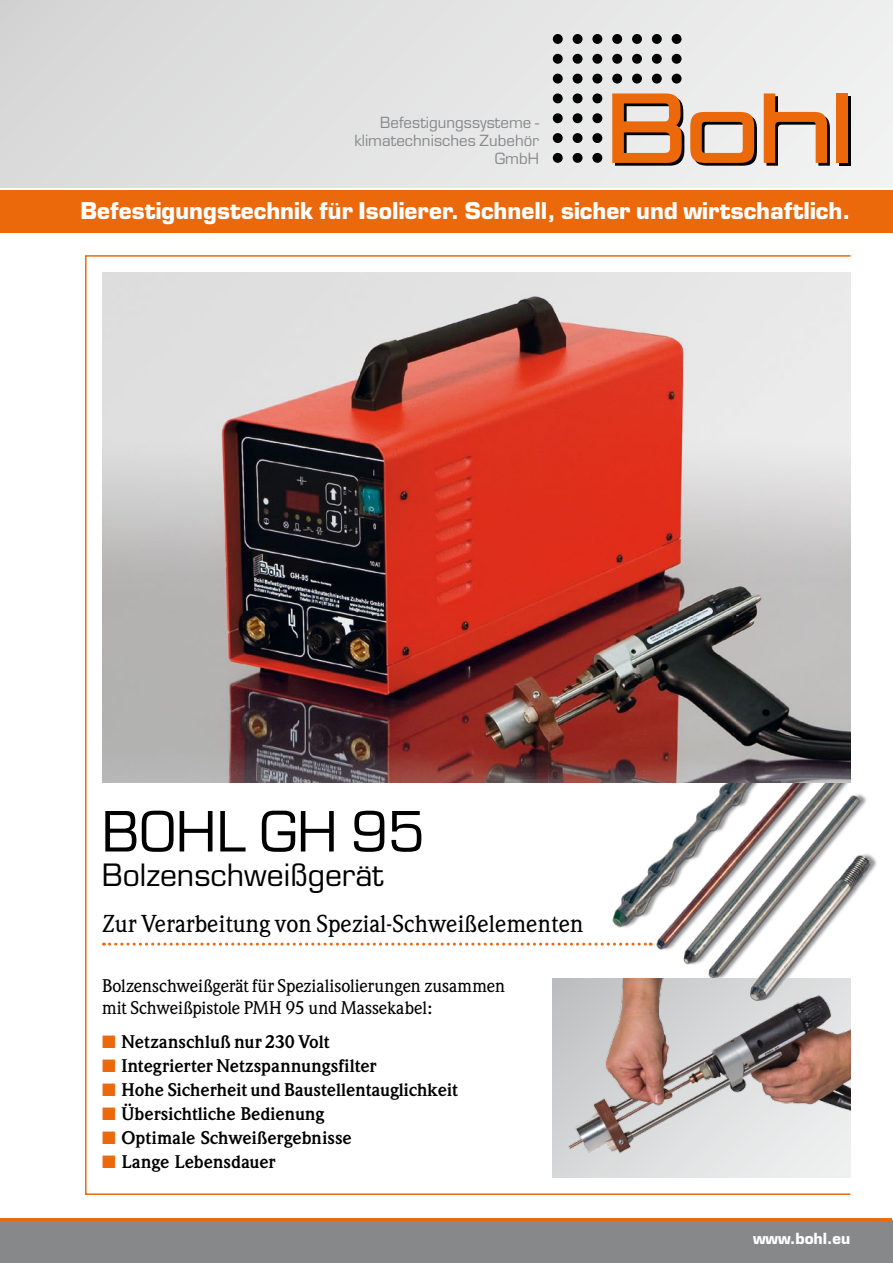
<style>
.page{position:relative;width:893px;height:1263px;background:#fff}
.page>*{position:absolute;margin:0;border:0;box-sizing:border-box;transform-origin:0 0}
.t1{font:54px "Eurostile";color:#000}
.t2{font:30px "Eurostile";color:#000}
.t3{font:500 24px "Weidemann";color:#000}
.t4{font:700 22.5px "Eurostile";color:#fff}
.t5{font:700 18px "Weidemann";color:#000}
.t6{font:500 18px/22.5px "Weidemann";letter-spacing:-.005em;color:#000}
.t7{font:15px/18px "Eurostile";letter-spacing:.005em;color:#87888a;text-align:right}
.t8{font:700 15px "Eurostile";color:#fff}
.s1{color:#eb690b}
</style>
<div class="page">
<img style="left:553px;top:978px;width:295px;height:200px">
<img style="left:596px;top:779px;width:281px;height:227px">
<div style="left:0;top:0;width:893px;height:187px;background:linear-gradient(to right,#d8d8d9,#eff0f0)"></div>
<div style="left:0;top:1220px;width:893px;height:43px;background:#87888a"></div>
<hr style="left:0;top:1218px;width:892px;height:3px;background:#eb690b">
<div style="left:0;top:190px;width:893px;height:42px;background:#eb690b"></div>
<svg style="left:103px;top:943px;width:548px;height:3px"></svg>
<div style="left:553px;top:74px;width:10px;height:10px;background:#000;border-radius:50%"></div>
<div style="left:553px;top:54px;width:10px;height:10px;background:#000;border-radius:50%"></div>
<div style="left:553px;top:34px;width:10px;height:10px;background:#000;border-radius:50%"></div>
<div style="left:553px;top:93px;width:10px;height:10px;background:#000;border-radius:50%"></div>
<div style="left:553px;top:113px;width:10px;height:10px;background:#000;border-radius:50%"></div>
<div style="left:553px;top:133px;width:10px;height:10px;background:#000;border-radius:50%"></div>
<div style="left:553px;top:153px;width:10px;height:10px;background:#000;border-radius:50%"></div>
<div style="left:573px;top:74px;width:9px;height:10px;background:#000;border-radius:50%"></div>
<div style="left:573px;top:54px;width:9px;height:10px;background:#000;border-radius:50%"></div>
<div style="left:573px;top:34px;width:9px;height:10px;background:#000;border-radius:50%"></div>
<div style="left:573px;top:93px;width:9px;height:10px;background:#000;border-radius:50%"></div>
<div style="left:573px;top:113px;width:9px;height:10px;background:#000;border-radius:50%"></div>
<div style="left:573px;top:133px;width:9px;height:10px;background:#000;border-radius:50%"></div>
<div style="left:573px;top:153px;width:9px;height:10px;background:#000;border-radius:50%"></div>
<div style="left:592px;top:74px;width:10px;height:10px;background:#000;border-radius:50%"></div>
<div style="left:592px;top:54px;width:10px;height:10px;background:#000;border-radius:50%"></div>
<div style="left:592px;top:34px;width:10px;height:10px;background:#000;border-radius:50%"></div>
<div style="left:592px;top:93px;width:10px;height:10px;background:#000;border-radius:50%"></div>
<div style="left:592px;top:113px;width:10px;height:10px;background:#000;border-radius:50%"></div>
<div style="left:592px;top:133px;width:10px;height:10px;background:#000;border-radius:50%"></div>
<div style="left:592px;top:153px;width:10px;height:10px;background:#000;border-radius:50%"></div>
<div style="left:612px;top:74px;width:10px;height:10px;background:#000;border-radius:50%"></div>
<div style="left:612px;top:54px;width:10px;height:10px;background:#000;border-radius:50%"></div>
<div style="left:612px;top:34px;width:10px;height:10px;background:#000;border-radius:50%"></div>
<div style="left:632px;top:74px;width:10px;height:10px;background:#000;border-radius:50%"></div>
<div style="left:652px;top:74px;width:10px;height:10px;background:#000;border-radius:50%"></div>
<div style="left:632px;top:54px;width:10px;height:10px;background:#000;border-radius:50%"></div>
<div style="left:652px;top:54px;width:10px;height:10px;background:#000;border-radius:50%"></div>
<div style="left:632px;top:34px;width:10px;height:10px;background:#000;border-radius:50%"></div>
<div style="left:652px;top:34px;width:10px;height:10px;background:#000;border-radius:50%"></div>
<div style="left:672px;top:74px;width:10px;height:10px;background:#000;border-radius:50%"></div>
<div style="left:672px;top:54px;width:10px;height:10px;background:#000;border-radius:50%"></div>
<div style="left:672px;top:34px;width:10px;height:10px;background:#000;border-radius:50%"></div>
<div style="left:839px;top:96px;width:11px;height:70px;background:#000"></div>
<svg style="left:612px;top:93px;width:72px;height:73px;background:#cc834f"></svg>
<svg style="left:690px;top:112px;width:67px;height:54px;background:#cd8a5a"></svg>
<svg style="left:764px;top:93px;width:66px;height:73px"></svg>
<div style="left:836px;top:93px;width:12px;height:70px;background:#eb690b"></div>
<img style="left:102px;top:272px;width:748px;height:510px">
<p class="t7" style="left:354px;top:113px;width:186px">Befestigungssysteme - klimatechnisches Zubehör<br>GmbH</p>
<p class="t4" style="left:81px;top:197px;width:771px">Befestigungstechnik für Isolierer. Schnell, sicher und wirtschaftlich.</p>
<h1 class="t1" style="left:102px;top:799px;width:324px">BOHL GH 95</h1>
<h2 class="t2" style="left:102px;top:857px;width:283px">Bolzenschweißgerät</h2>
<h3 class="t3" style="left:102px;top:910px;width:483px">Zur Verarbeitung von Spezial-Schweißelementen</h3>
<p class="t6" style="left:102px;top:974px;width:405px">Bolzenschweißgerät für Spezialisolierungen zusammen mit Schweißpistole PMH 95 und Massekabel:</p>
<p class="t5" style="left:102px;top:1031px;width:229px"><span class="s1">■</span> Netzanschluß nur 230 Volt</p>
<p class="t5" style="left:102px;top:1055px;width:276px"><span class="s1">■</span> Integrierter Netzspannungsfilter</p>
<p class="t5" style="left:102px;top:1079px;width:357px"><span class="s1">■</span> Hohe Sicherheit und Baustellentauglichkeit</p>
<p class="t5" style="left:102px;top:1103px;width:224px"><span class="s1">■</span> Übersichtliche Bedienung</p>
<p class="t5" style="left:102px;top:1127px;width:251px"><span class="s1">■</span> Optimale Schweißergebnisse</p>
<p class="t5" style="left:102px;top:1151px;width:175px"><span class="s1">■</span> Lange Lebensdauer</p>
<p class="t8" style="left:753px;top:1229px;width:99px">www.bohl.eu</p>
</div>
